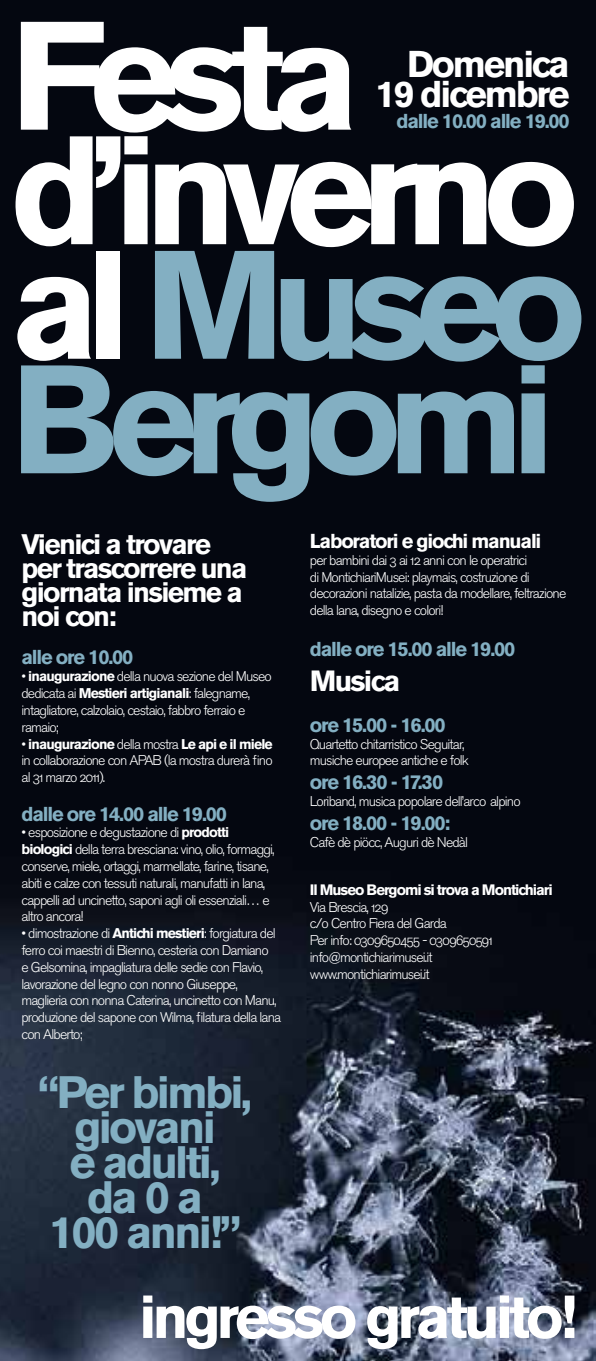
<style>
.page{position:relative;width:596px;height:1361px;background:#fff}
.page>*{position:absolute;margin:0;border:0;box-sizing:border-box;transform-origin:0 0}
.t1{font:700 152.7px/114.5px "Akzidenz Grotesk BE";letter-spacing:-.09em;color:#fff}
.t2{font:700 60px "Akzidenz Grotesk BE";letter-spacing:-.07em;color:#fff}
.t3{font:700 45px/35px "Akzidenz Grotesk BE";letter-spacing:-.06em;color:#83afc2;text-align:center}
.t4{font:700 37px/30px "Akzidenz Grotesk BE";letter-spacing:-.06em;color:#fff;text-align:right}
.t5{font:700 29px "Akzidenz Grotesk BE";letter-spacing:-.06em;color:#fff}
.t6{font:700 28px/24px "Akzidenz Grotesk BE";letter-spacing:-.06em;color:#fff}
.t7{font:700 20px "Akzidenz Grotesk BE";letter-spacing:-.06em;color:#83afc2}
.t8{font:700 20px "Akzidenz Grotesk BE";letter-spacing:-.06em;color:#fff}
.t9{font:700 15px "Akzidenz Grotesk BE";letter-spacing:-.07em;color:#fff}
.t10{font:14px/16.8px "Akzidenz Grotesk BE Light Os F";letter-spacing:-.06em;color:#fff}
.t11{font:700 14px "Akzidenz Grotesk BE";letter-spacing:-.06em;color:#fff}
.s1{color:#83afc2}
.s2{font-family:"Akzidenz Grotesk BE";font-weight:700}
.s3{font-family:"Akzidenz Grotesk BE Light Os F";font-weight:400}
</style>
<div class="page">
<img style="left:0;top:0;width:595px;height:1361px">
<h1 class="t1" style="left:11px;top:21px;width:576px">Festa d’inverno al <span class="s1">Museo<br>Bergomi</span></h1>
<h3 class="t6" style="left:21px;top:532px;width:227px">Vienici a trovare per trascorrere una giornata insieme a noi con:</h3>
<h3 class="t7" style="left:21px;top:646px;width:113px">alle ore 10.00</h3>
<p class="t10" style="left:21px;top:668px;width:252px">• <span class="s2">inaugurazione</span> della nuova sezione del Museo dedicata ai <span class="s2">Mestieri artigianali</span>: falegname, intagliatore, calzolaio, cestaio, fabbro ferraio e ramaio;</p>
<p class="t11" style="left:21px;top:735px;width:252px"><span class="s3">•</span> inaugurazione <span class="s3">della mostra</span> Le api e il miele</p>
<p class="t10" style="left:21px;top:752px;width:252px">in collaborazione con APAB (la mostra durerà fino al 31 marzo 2011).</p>
<h3 class="t7" style="left:21px;top:802px;width:207px">dalle ore 14.00 alle 19.00</h3>
<p class="t10" style="left:21px;top:824px;width:254px">• esposizione e degustazione di <span class="s2">prodotti biologici</span> della terra bresciana: vino, olio, formaggi, conserve, miele, ortaggi, marmellate, farine, tisane, abiti e calze con tessuti naturali, manufatti in lana, cappelli ad uncinetto, saponi agli oli essenziali… e altro ancora!</p>
<p class="t10" style="left:21px;top:925px;width:261px">• dimostrazione di <span class="s2">Antichi mestieri</span>: forgiatura del ferro coi maestri di Bienno, cesteria con Damiano<br>e Gelsomina, impagliatura delle sedie con Flavio, lavorazione del legno con nonno Giuseppe, maglieria con nonna Caterina, uncinetto con Manu, produzione del sapone con Wilma, filatura della lana con Alberto;</p>
<h3 class="t4" style="left:375px;top:49px;width:196px">Domenica<br>19 dicembre</h3>
<h3 class="t7" style="left:396px;top:109px;width:175px">dalle 10.00 alle 19.00</h3>
<h3 class="t8" style="left:310px;top:529px;width:233px">Laboratori e giochi manuali</h3>
<p class="t10" style="left:310px;top:552px;width:258px">per bambini dai 3 ai 12 anni con le operatrici<br>di MontichiariMusei: playmais, costruzione di decorazioni natalizie, pasta da modellare, feltrazione della lana, disegno e colori!</p>
<h3 class="t7" style="left:310px;top:637px;width:207px">dalle ore 15.00 alle 19.00</h3>
<h3 class="t5" style="left:310px;top:664px;width:92px">Musica</h3>
<h3 class="t7" style="left:310px;top:713px;width:137px">ore 15.00 - 16.00</h3>
<p class="t10" style="left:310px;top:735px;width:160px">Quartetto chitarristico Seguitar, musiche europee antiche e folk</p>
<h3 class="t7" style="left:310px;top:771px;width:135px">ore 16.30 - 17.30</h3>
<p class="t10" style="left:310px;top:793px;width:212px">Loriband, musica popolare dell’arco alpino</p>
<h3 class="t7" style="left:310px;top:811px;width:142px">ore 18.00 - 19.00:</h3>
<p class="t10" style="left:310px;top:834px;width:159px">Cafè dè piöcc, Auguri dè Nedàl</p>
<p class="t9" style="left:310px;top:881px;width:244px">Il Museo Bergomi si trova a Montichiari</p>
<p class="t10" style="left:310px;top:898px;width:184px">Via Brescia, 129<br>c/o Centro Fiera del Garda<br>Per info: 0309650455 - 0309650591 info@montichiarimusei.it www.montichiarimusei.it</p>
<h3 class="t3" style="left:38px;top:1075px;width:216px">“Per bimbi, giovani<br>e adulti,<br>da 0 a<br>100 anni!”</h3>
<h2 class="t2" style="left:139px;top:1282px;width:439px">ingresso gratuito!</h2>
</div>
